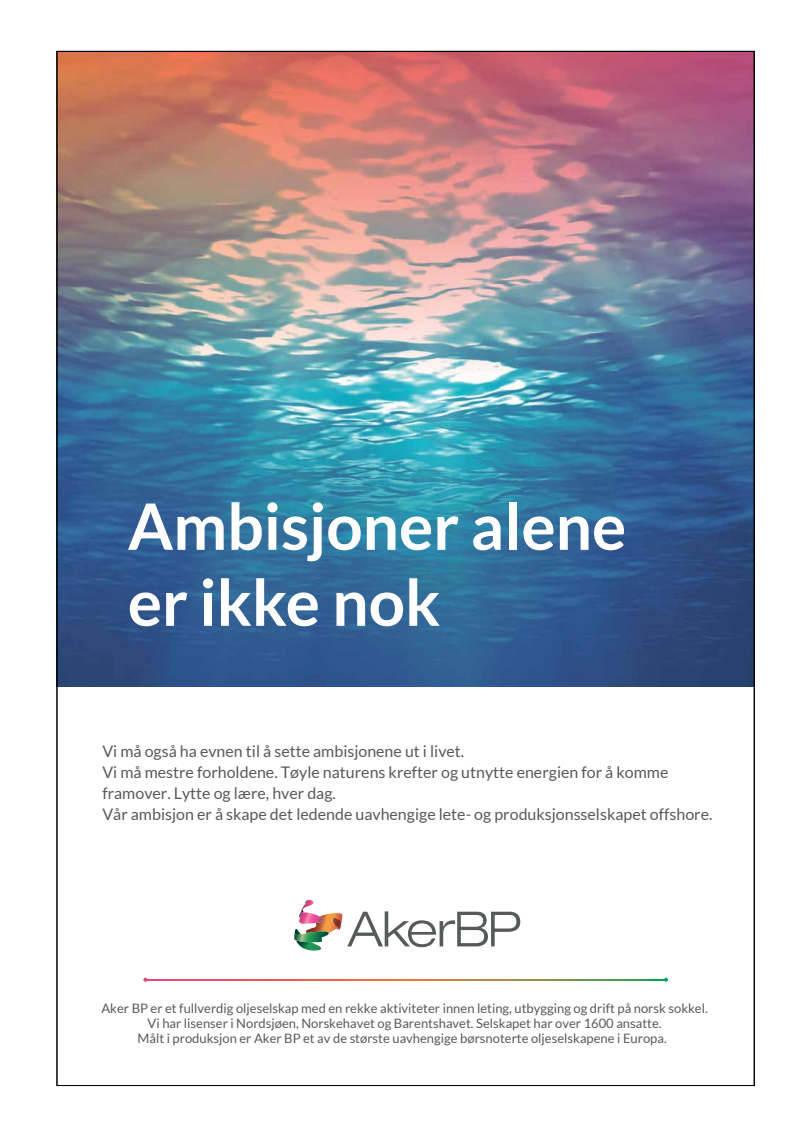
<style>
.page{position:relative;width:794px;height:1134px;background:#fff}
.page>*{position:absolute;margin:0;border:0;box-sizing:border-box;transform-origin:0 0}
.t1{font:700 64px/76px "Lato";color:#fff}
.t2{font:16px/21px "Lato";color:#575a5a}
.t3{font:13px/15px "Lato";color:#575a5a;text-align:center}
</style>
<div class="page">
<img style="left:59px;top:53px;width:693px;height:929px">
<h1 class="t1" style="left:128px;top:488px;width:500px">Ambisjoner alene er ikke nok</h1>
<p class="t2" style="left:102px;top:740px;width:611px">Vi må også ha evnen til å sette ambisjonene ut i livet.<br>Vi må mestre forholdene. Tøyle naturens krefter og utnytte energien for å komme framover. Lytte og lære, hver dag.<br>Vår ambisjon er å skape det ledende uavhengige lete- og produksjonsselskapet offshore.</p>
<p class="t3" style="left:101px;top:1001px;width:608px">Aker BP er et fullverdig oljeselskap med en rekke aktiviteter innen leting, utbygging og drift på norsk sokkel.<br>Vi har lisenser i Nordsjøen, Norskehavet og Barentshavet. Selskapet har over 1600 ansatte.<br>Målt i produksjon er Aker BP et av de største uavhengige børsnoterte oljeselskapene i Europa.</p>
</div>
